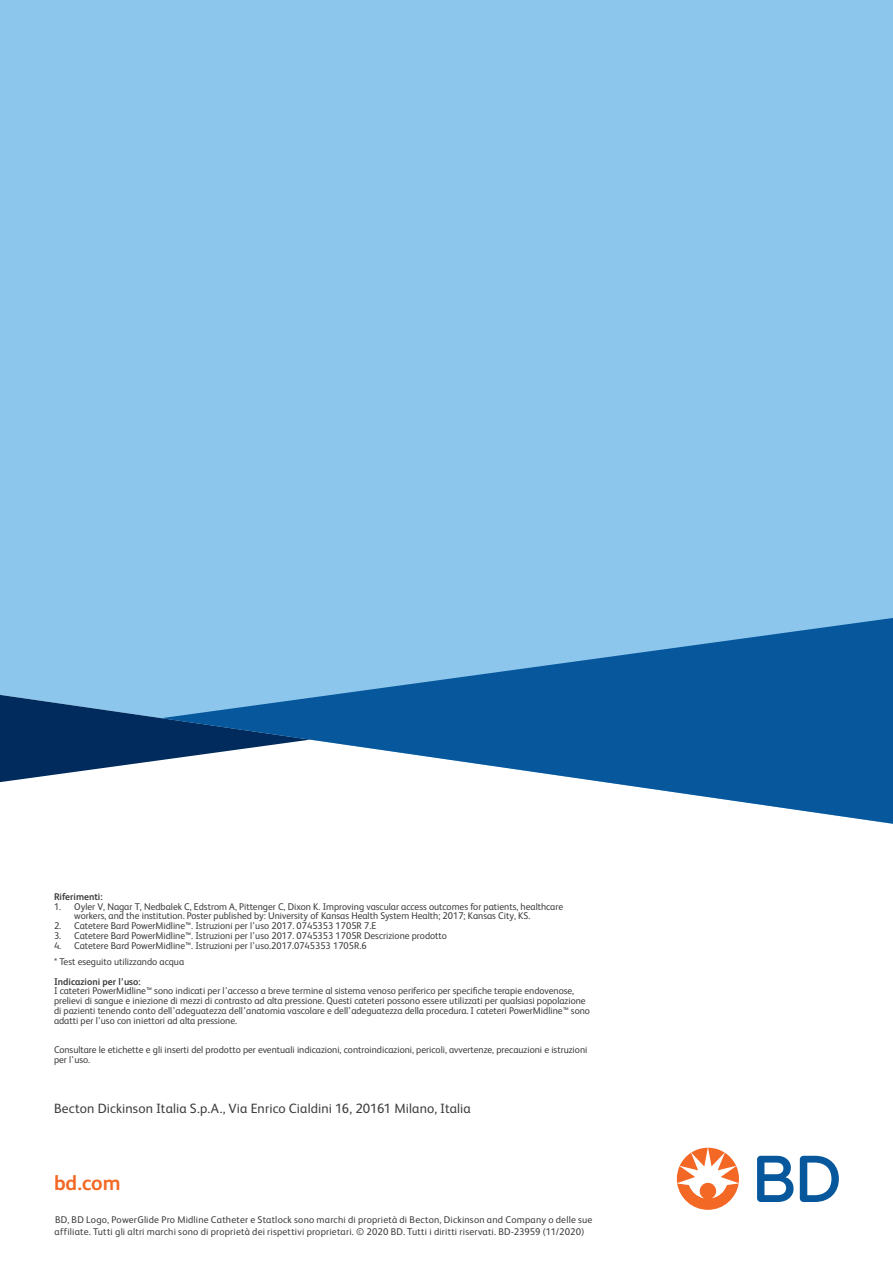
<style>
.page{position:relative;width:893px;height:1263px;background:#fff}
.page>*{position:absolute;margin:0;border:0;box-sizing:border-box;transform-origin:0 0}
.Website_FS_Albert_Bo{font:700 21px "FS Albert";color:#f36824}
.Address_Albert_Regul{font:13.5px "FS Albert";letter-spacing:.005em;color:#3e3e3f}
.Copyright_Albert_Reg{font:9.75px/9.8px "FS Albert";color:#3e3e3f}
.Copyright_Albert_Reg-2{font:9.75px/12px "FS Albert";letter-spacing:.02em;color:#3e3e3f}
.t1{font:700 9.75px "FS Albert";color:#3e3e3f}
</style>
<div class="page">
<svg style="left:757px;top:1156px;width:82px;height:46px"></svg>
<svg style="left:677px;top:1148px;width:62px;height:62px"></svg>
<div style="left:0;top:0;width:893px;height:783px;background:#8cc6ec"></div>
<svg style="left:0;top:695px;width:161px;height:87px"></svg>
<svg style="left:161px;top:618px;width:732px;height:206px;fill:#06579c"></svg>
<p class="t1" style="left:54px;top:890px;width:50px">Riferimenti:</p>
<p class="Copyright_Albert_Reg" style="left:74px;top:901px;width:490px;text-indent:-20px">1. Oyler V, Nagar T, Nedbalek C, Edstrom A, Pittenger C, Dixon K. Improving vascular access outcomes for patients, healthcare workers, and the institution. Poster published by: University of Kansas Health System Health; 2017; Kansas City, KS.</p>
<p class="Copyright_Albert_Reg" style="left:54px;top:920px;width:324px">2. Catetere Bard PowerMidline™. Istruzioni per l’uso 2017. 0745353 1705R 7.E</p>
<p class="Copyright_Albert_Reg" style="left:54px;top:930px;width:394px">3. Catetere Bard PowerMidline™. Istruzioni per l’uso 2017. 0745353 1705R Descrizione prodotto</p>
<p class="Copyright_Albert_Reg" style="left:54px;top:940px;width:314px">4. Catetere Bard PowerMidline™. Istruzioni per l’uso.2017.0745353 1705R.6</p>
<p class="Copyright_Albert_Reg" style="left:54px;top:956px;width:132px">* Test eseguito utilizzando acqua</p>
<p class="t1" style="left:54px;top:974px;width:88px">Indicazioni per l’uso:</p>
<p class="Copyright_Albert_Reg" style="left:54px;top:985px;width:538px">I cateteri PowerMidline™ sono indicati per l’accesso a breve termine al sistema venoso periferico per specifiche terapie endovenose, prelievi di sangue e iniezione di mezzi di contrasto ad alta pressione. Questi cateteri possono essere utilizzati per qualsiasi popolazione di pazienti tenendo conto dell’adeguatezza dell’anatomia vascolare e dell’adeguatezza della procedura. I cateteri PowerMidline™ sono adatti per l’uso con iniettori ad alta pressione.</p>
<p class="Copyright_Albert_Reg" style="left:54px;top:1044px;width:535px">Consultare le etichette e gli inserti del prodotto per eventuali indicazioni, controindicazioni, pericoli, avvertenze, precauzioni e istruzioni per l’uso.</p>
<p class="Address_Albert_Regul" style="left:54px;top:1100px;width:418px">Becton Dickinson Italia S.p.A., Via Enrico Cialdini 16, 20161 Milano, Italia</p>
<p class="Website_FS_Albert_Bo" style="left:54px;top:1168px;width:68px">bd.com</p>
<p class="Copyright_Albert_Reg-2" style="left:55px;top:1213px;width:539px">BD, BD Logo, PowerGlide Pro Midline Catheter e Statlock sono marchi di proprietà di Becton, Dickinson and Company o delle sue affiliate. Tutti gli altri marchi sono di proprietà dei rispettivi proprietari. © 2020 BD. Tutti i diritti riservati. BD-23959 (11/2020)</p>
</div>
